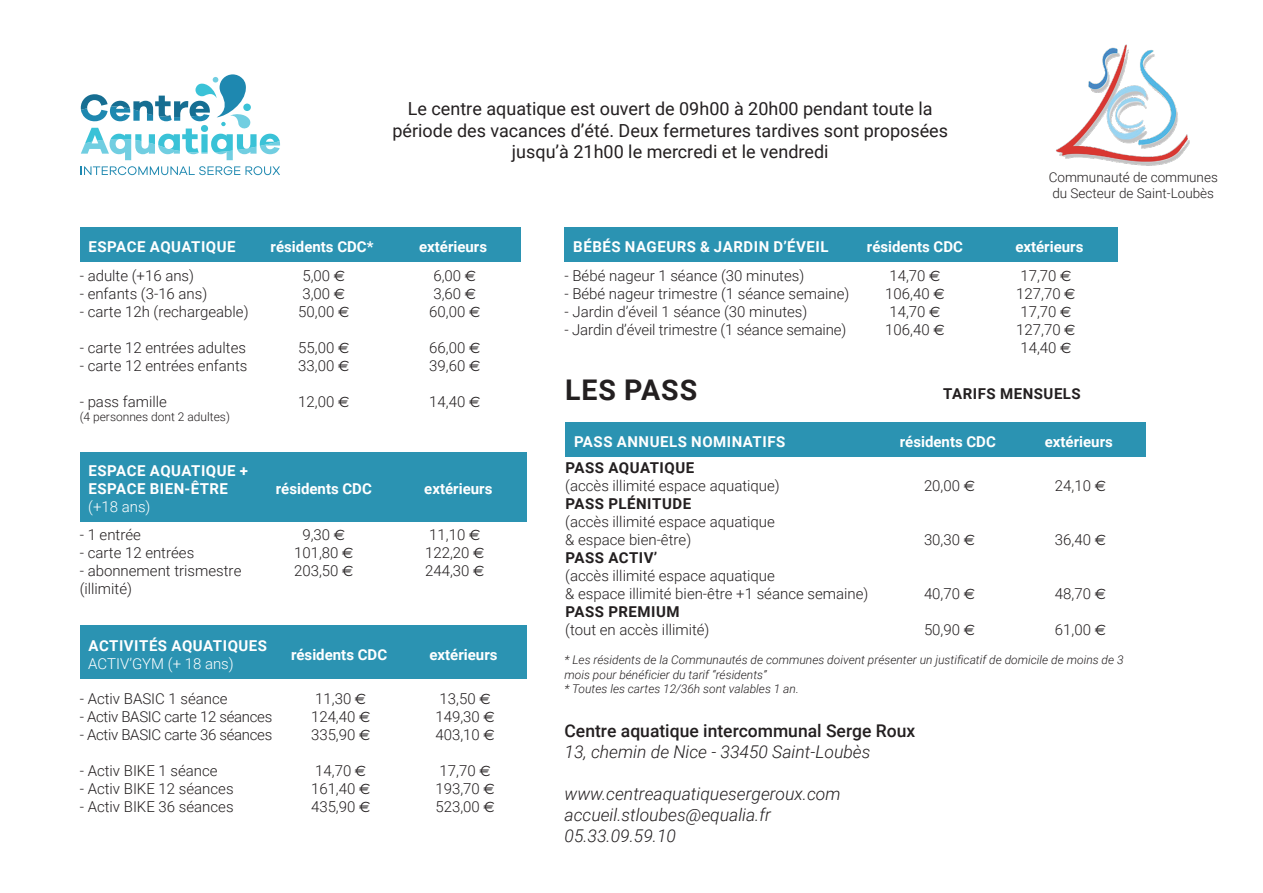
<style>
.page{position:relative;width:1263px;height:893px;background:#fff}
.page>*{position:absolute;margin:0;border:0;box-sizing:border-box;transform-origin:0 0}
.t1{font:700 28.5px "Roboto";letter-spacing:.035em;color:#231f20}
.t2{font:18px/21.6px "Roboto";color:#231f20;text-align:center}
.t3{font:italic 300 17.55px "Roboto";color:#231f20}
.t4{font:500 17.55px "Roboto";color:#231f20}
.t5{font:300 15px "Roboto";color:#231f20}
.t6{font:700 15px "Roboto";letter-spacing:.035em;color:#fff}
.t7{font:700 15px "Roboto";color:#fff}
.t8{font:700 15px "Roboto";letter-spacing:.035em;color:#231f20}
.t9{font:300 15px "Roboto";letter-spacing:-.02em;color:#231f20}
.t10{font:300 15px "Roboto";color:#fff}
.t11{font:300 13.5px "Roboto";color:#231f20}
.t12{font:italic 300 12px/14.4px "Roboto";color:#231f20}
.t13{font:300 12px "Roboto";color:#231f20}
.s1{font-family:"Euro Sans";font-weight:400}
</style>
<div class="page">
<svg style="left:81px;top:166px;width:199px;height:9px"></svg>
<svg style="left:81px;top:74px;width:199px;height:86px"></svg>
<img style="left:1056px;top:44px;width:134px;height:122px">
<div style="left:80px;top:227px;width:178px;height:34px;background:#2b93b2"></div>
<div style="left:258px;top:227px;width:128px;height:34px;background:#2b93b2"></div>
<div style="left:386px;top:227px;width:134px;height:34px;background:#2b93b2"></div>
<div style="left:80px;top:452px;width:178px;height:69px;background:#2b93b2"></div>
<div style="left:258px;top:452px;width:131px;height:69px;background:#2b93b2"></div>
<div style="left:389px;top:452px;width:138px;height:69px;background:#2b93b2"></div>
<div style="left:80px;top:625px;width:199px;height:54px;background:#2b93b2"></div>
<div style="left:279px;top:625px;width:121px;height:54px;background:#2b93b2"></div>
<div style="left:400px;top:625px;width:127px;height:54px;background:#2b93b2"></div>
<div style="left:564px;top:227px;width:285px;height:34px;background:#2b93b2"></div>
<div style="left:849px;top:227px;width:131px;height:34px;background:#2b93b2"></div>
<div style="left:980px;top:227px;width:138px;height:34px;background:#2b93b2"></div>
<div style="left:884px;top:423px;width:127px;height:34px;background:#2b93b2"></div>
<div style="left:1011px;top:423px;width:135px;height:34px;background:#2b93b2"></div>
<div style="left:565px;top:423px;width:319px;height:34px;background:#2b93b2"></div>
<p class="t6" style="left:88px;top:237px;width:149px">ESPACE AQUATIQUE</p>
<p class="t5" style="left:80px;top:265px;width:116px">- adulte (+16 ans)</p>
<p class="t5" style="left:80px;top:283px;width:129px">- enfants (3-16 ans)</p>
<p class="t5" style="left:80px;top:301px;width:170px">- carte 12h (rechargeable)</p>
<p class="t5" style="left:80px;top:337px;width:168px">- carte 12 entrées adultes</p>
<p class="t5" style="left:80px;top:355px;width:169px">- carte 12 entrées enfants</p>
<p class="t5" style="left:80px;top:391px;width:89px">- pass famille</p>
<p class="t13" style="left:80px;top:409px;width:152px">(4 personnes dont 2 adultes)</p>
<p class="t2" style="left:393px;top:97px;width:557px">Le centre aquatique est ouvert de 09h00 à 20h00 pendant toute la période des vacances d’été. Deux fermetures tardives sont proposées jusqu’à 21h00 le mercredi et le vendredi</p>
<p class="t11" style="left:1049px;top:168px;width:171px">Communauté de communes</p>
<p class="t11" style="left:1052px;top:184px;width:163px">du Secteur de Saint-Loubès</p>
<p class="t7" style="left:271px;top:237px;width:104px">résidents CDC*</p>
<p class="t7" style="left:419px;top:237px;width:70px">extérieurs</p>
<p class="t5" style="left:302px;top:265px;width:44px">5,00 <span class="s1">E</span></p>
<p class="t5" style="left:302px;top:283px;width:44px">3,00 <span class="s1">E</span></p>
<p class="t5" style="left:298px;top:301px;width:53px">50,00 <span class="s1">E</span></p>
<p class="t5" style="left:298px;top:337px;width:53px">55,00 <span class="s1">E</span></p>
<p class="t5" style="left:298px;top:355px;width:53px">33,00 <span class="s1">E</span></p>
<p class="t5" style="left:298px;top:391px;width:53px">12,00 <span class="s1">E</span></p>
<p class="t5" style="left:433px;top:265px;width:44px">6,00 <span class="s1">E</span></p>
<p class="t5" style="left:433px;top:283px;width:44px">3,60 <span class="s1">E</span></p>
<p class="t5" style="left:429px;top:301px;width:53px">60,00 <span class="s1">E</span></p>
<p class="t5" style="left:429px;top:337px;width:53px">66,00 <span class="s1">E</span></p>
<p class="t5" style="left:429px;top:355px;width:53px">39,60 <span class="s1">E</span></p>
<p class="t5" style="left:429px;top:391px;width:53px">14,40 <span class="s1">E</span></p>
<p class="t6" style="left:573px;top:236px;width:257px">BÉBÉS NAGEURS &amp; JARDIN D’ÉVEIL</p>
<p class="t5" style="left:564px;top:265px;width:241px">- Bébé nageur 1 séance (30 minutes)</p>
<p class="t5" style="left:564px;top:283px;width:286px">- Bébé nageur trimestre (1 séance semaine)</p>
<p class="t5" style="left:564px;top:301px;width:244px">- Jardin d’éveil 1 séance (30 minutes)</p>
<p class="t5" style="left:564px;top:319px;width:283px">- Jardin d’éveil trimestre (1 séance semaine)</p>
<p class="t7" style="left:867px;top:236px;width:98px">résidents CDC</p>
<p class="t7" style="left:1015px;top:236px;width:70px">extérieurs</p>
<p class="t5" style="left:889px;top:265px;width:53px">14,70 <span class="s1">E</span></p>
<p class="t5" style="left:885px;top:283px;width:61px">106,40 <span class="s1">E</span></p>
<p class="t5" style="left:889px;top:301px;width:53px">14,70 <span class="s1">E</span></p>
<p class="t5" style="left:885px;top:319px;width:61px">106,40 <span class="s1">E</span></p>
<p class="t5" style="left:1020px;top:265px;width:53px">17,70 <span class="s1">E</span></p>
<p class="t5" style="left:1016px;top:283px;width:61px">127,70 <span class="s1">E</span></p>
<p class="t5" style="left:1020px;top:301px;width:53px">17,70 <span class="s1">E</span></p>
<p class="t5" style="left:1016px;top:319px;width:61px">127,70 <span class="s1">E</span></p>
<p class="t5" style="left:1020px;top:337px;width:53px">14,40 <span class="s1">E</span></p>
<p class="t1" style="left:565px;top:370px;width:134px">LES PASS</p>
<p class="t8" style="left:943px;top:383px;width:139px">TARIFS MENSUELS</p>
<p class="t6" style="left:574px;top:431px;width:213px">PASS ANNUELS NOMINATIFS</p>
<p class="t7" style="left:900px;top:431px;width:98px">résidents CDC</p>
<p class="t7" style="left:1045px;top:431px;width:70px">extérieurs</p>
<p class="t6" style="left:88px;top:460px;width:161px">ESPACE AQUATIQUE +</p>
<p class="t6" style="left:88px;top:478px;width:141px">ESPACE BIEN-ÊTRE</p>
<p class="t10" style="left:88px;top:496px;width:64px">(+18 ans)</p>
<p class="t5" style="left:80px;top:524px;width:63px">- 1 entrée</p>
<p class="t5" style="left:80px;top:542px;width:116px">- carte 12 entrées</p>
<p class="t5" style="left:80px;top:560px;width:163px">- abonnement trismestre</p>
<p class="t5" style="left:80px;top:578px;width:54px">(illimité)</p>
<p class="t7" style="left:276px;top:478px;width:98px">résidents CDC</p>
<p class="t7" style="left:424px;top:478px;width:70px">extérieurs</p>
<p class="t5" style="left:302px;top:524px;width:44px">9,30 <span class="s1">E</span></p>
<p class="t5" style="left:294px;top:542px;width:61px">101,80 <span class="s1">E</span></p>
<p class="t5" style="left:294px;top:560px;width:61px">203,50 <span class="s1">E</span></p>
<p class="t5" style="left:429px;top:524px;width:53px">11,10 <span class="s1">E</span></p>
<p class="t5" style="left:425px;top:542px;width:61px">122,20 <span class="s1">E</span></p>
<p class="t5" style="left:425px;top:560px;width:61px">244,30 <span class="s1">E</span></p>
<p class="t6" style="left:88px;top:635px;width:180px">ACTIVITÉS AQUATIQUES</p>
<p class="t10" style="left:88px;top:653px;width:147px">ACTIV’GYM (+ 18 ans)</p>
<p class="t5" style="left:80px;top:688px;width:149px">- Activ BASIC 1 séance</p>
<p class="t9" style="left:80px;top:706px;width:194px">- Activ BASIC carte 12 séances</p>
<p class="t9" style="left:80px;top:724px;width:194px">- Activ BASIC carte 36 séances</p>
<p class="t5" style="left:80px;top:760px;width:139px">- Activ BIKE 1 séance</p>
<p class="t5" style="left:80px;top:778px;width:155px">- Activ BIKE 12 séances</p>
<p class="t5" style="left:80px;top:796px;width:155px">- Activ BIKE 36 séances</p>
<p class="t7" style="left:291px;top:644px;width:98px">résidents CDC</p>
<p class="t7" style="left:429px;top:644px;width:70px">extérieurs</p>
<p class="t5" style="left:315px;top:688px;width:53px">11,30 <span class="s1">E</span></p>
<p class="t5" style="left:311px;top:706px;width:61px">124,40 <span class="s1">E</span></p>
<p class="t5" style="left:311px;top:724px;width:61px">335,90 <span class="s1">E</span></p>
<p class="t5" style="left:315px;top:760px;width:53px">14,70 <span class="s1">E</span></p>
<p class="t5" style="left:311px;top:778px;width:61px">161,40 <span class="s1">E</span></p>
<p class="t5" style="left:311px;top:796px;width:61px">435,90 <span class="s1">E</span></p>
<p class="t5" style="left:440px;top:688px;width:53px">13,50 <span class="s1">E</span></p>
<p class="t5" style="left:435px;top:706px;width:61px">149,30 <span class="s1">E</span></p>
<p class="t5" style="left:435px;top:724px;width:61px">403,10 <span class="s1">E</span></p>
<p class="t5" style="left:440px;top:760px;width:53px">17,70 <span class="s1">E</span></p>
<p class="t5" style="left:435px;top:778px;width:61px">193,70 <span class="s1">E</span></p>
<p class="t5" style="left:435px;top:796px;width:61px">523,00 <span class="s1">E</span></p>
<p class="t8" style="left:566px;top:457px;width:130px">PASS AQUATIQUE</p>
<p class="t5" style="left:565px;top:475px;width:216px">(accès illimité espace aquatique)</p>
<p class="t8" style="left:566px;top:493px;width:127px">PASS PLÉNITUDE</p>
<p class="t5" style="left:565px;top:511px;width:211px">(accès illimité espace aquatique</p>
<p class="t5" style="left:565px;top:529px;width:127px">&amp; espace bien-être)</p>
<p class="t8" style="left:566px;top:547px;width:93px">PASS ACTIV’</p>
<p class="t5" style="left:565px;top:565px;width:211px">(accès illimité espace aquatique</p>
<p class="t5" style="left:565px;top:583px;width:305px">&amp; espace illimité bien-être +1 séance semaine)</p>
<p class="t8" style="left:566px;top:601px;width:116px">PASS PREMIUM</p>
<p class="t5" style="left:565px;top:619px;width:146px">(tout en accès illimité)</p>
<p class="t5" style="left:924px;top:475px;width:53px">20,00 <span class="s1">E</span></p>
<p class="t5" style="left:924px;top:529px;width:53px">30,30 <span class="s1">E</span></p>
<p class="t5" style="left:924px;top:583px;width:53px">40,70 <span class="s1">E</span></p>
<p class="t5" style="left:924px;top:619px;width:53px">50,90 <span class="s1">E</span></p>
<p class="t5" style="left:1055px;top:475px;width:53px">24,10 <span class="s1">E</span></p>
<p class="t5" style="left:1055px;top:529px;width:53px">36,40 <span class="s1">E</span></p>
<p class="t5" style="left:1055px;top:583px;width:53px">48,70 <span class="s1">E</span></p>
<p class="t5" style="left:1055px;top:619px;width:53px">61,00 <span class="s1">E</span></p>
<p class="t12" style="left:564px;top:652px;width:561px">* Les résidents de la Communautés de communes doivent présenter un justificatif de domicile de moins de 3 mois pour bénéficier du tarif “résidents”</p>
<p class="t12" style="left:564px;top:681px;width:236px">* Toutes les cartes 12/36h sont valables 1 an.</p>
<p class="t4" style="left:564px;top:718px;width:352px">Centre aquatique intercommunal Serge Roux</p>
<p class="t3" style="left:564px;top:739px;width:307px">13, chemin de Nice - 33450 Saint-Loubès</p>
<p class="t3" style="left:564px;top:781px;width:278px">www.centreaquatiquesergeroux.com</p>
<p class="t3" style="left:564px;top:802px;width:208px">accueil.stloubes@equalia.fr</p>
<p class="t3" style="left:564px;top:823px;width:113px">05.33.09.59.10</p>
</div>
